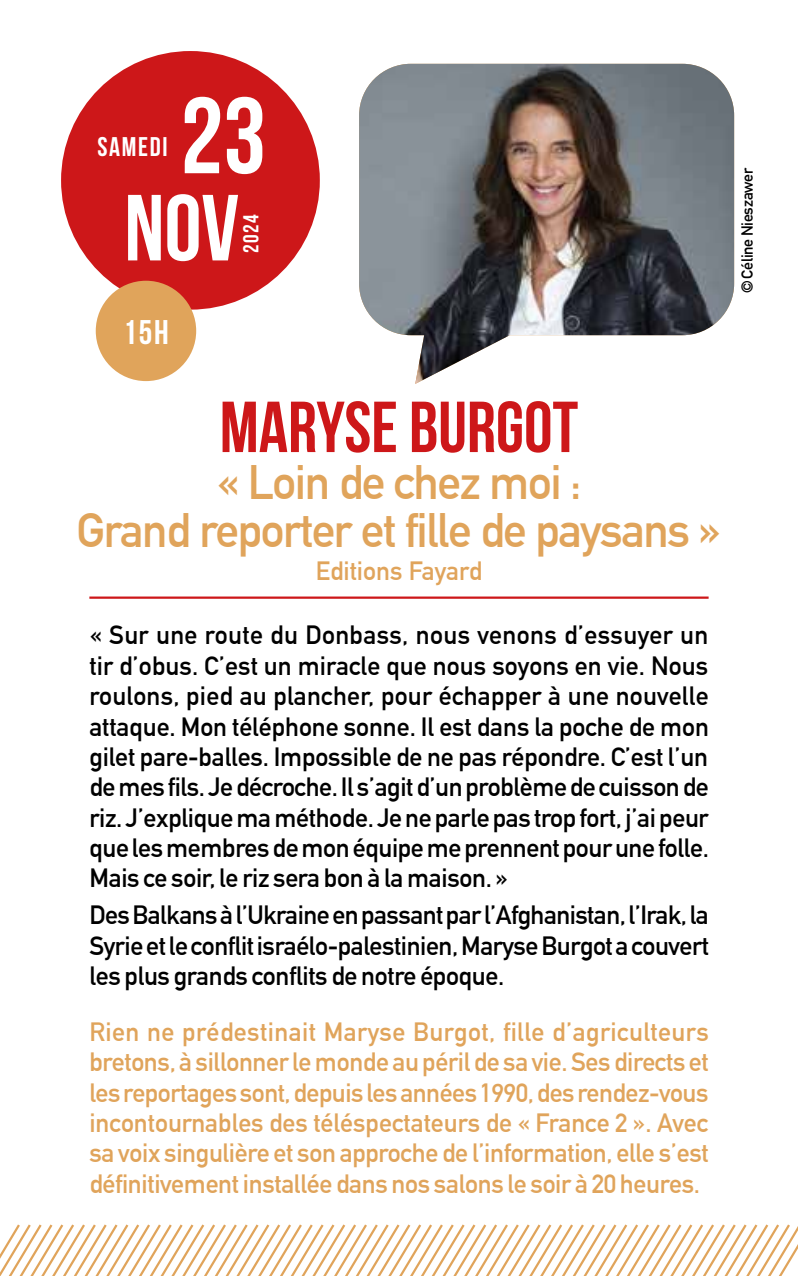
<style>
.page{position:relative;width:798px;height:1276px;background:#fff}
.page>*{position:absolute;margin:0;border:0;box-sizing:border-box;transform-origin:0 0}
.t1{font:108px "Bebas Neue";color:#fff}
.t2{font:93.6px "Bebas Neue";color:#fff}
.t3{font:700 72px "Bebas Neue";color:#cd1719}
.t4{font:700 47.25px/47.2px "DIN Alternate";letter-spacing:-.03em;color:#e0a45b;text-align:center}
.t5{font:34.2px "Bebas Neue";color:#fff}
.t6{font:27px "Bebas Neue";letter-spacing:.06em;color:#fff}
.t7{font:700 25.88px/30.4px "DIN Alternate";letter-spacing:-.01em;color:#000;text-align:justify}
.t8{font:700 25.88px/30.4px "DIN Alternate";letter-spacing:-.01em;color:#e0a45b;text-align:justify}
.t9{font:21.6px "Bebas Neue";color:#fff}
.t10{font:700 15.75px "DIN Alternate";letter-spacing:-.01em;color:#000}
</style>
<div class="page">
<svg style="left:0;top:1224px;width:797px;height:52px"></svg>
<img style="left:359px;top:64px;width:374px;height:320px">
<hr style="left:89px;top:596px;width:619px;height:3px;background:#cd1719">
<div style="left:61px;top:51px;width:259px;height:259px;background:#cd1719;border-radius:50%"></div>
<div style="left:96px;top:281px;width:100px;height:100px;background:#e0a45b;border-radius:50%"></div>
<h1 class="t1" style="left:180px;top:77px;width:87px">23</h1>
<h2 class="t2" style="left:124px;top:177px;width:116px">NOV</h2>
<p class="t6" style="left:98px;top:132px;width:71px">SAMEDI</p>
<p class="t9" style="left:239px;top:253px;width:40px;rotate:-90deg">2024</p>
<p class="t9" style="left:239px;top:223px;width:10px;rotate:-90deg">3</p>
<h3 class="t5" style="left:123px;top:313px;width:47px">15H</h3>
<p class="t10" style="left:735px;top:293px;width:128px;rotate:-90deg">© Céline Nieszawer</p>
<h3 class="t3" style="left:220px;top:388px;width:360px">MARYSE BURGOT</h3>
<h3 class="t4" style="left:76px;top:456px;width:646px">« Loin de chez moi :<br>Grand reporter et fille de paysans »</h3>
<p class="t8" style="left:315px;top:554px;width:168px">Editions Fayard</p>
<p class="t7" style="left:89px;top:618px;width:620px">« Sur une route du Donbass, nous venons d’essuyer un tir d’obus. C’est un miracle que nous soyons en vie. Nous roulons, pied au plancher, pour échapper à une nouvelle attaque. Mon téléphone sonne. Il est dans la poche de mon gilet pare-balles. Impossible de ne pas répondre. C’est l’un de mes fils. Je décroche. Il s’agit d’un problème de cuisson de riz. J’explique ma méthode. Je ne parle pas trop fort, j’ai peur que les membres de mon équipe me prennent pour une folle.<br>Mais ce soir, le riz sera bon à la maison. »</p>
<p class="t7" style="left:89px;top:898px;width:620px">Des Balkans à l’Ukraine en passant par l’Afghanistan, l’Irak, la Syrie et le conflit israélo-palestinien, Maryse Burgot a couvert les plus grands conflits de notre époque.</p>
<p class="t8" style="left:89px;top:1015px;width:620px">Rien ne prédestinait Maryse Burgot, fille d’agriculteurs bretons, à sillonner le monde au péril de sa vie. Ses directs et les reportages sont, depuis les années 1990, des rendez-vous incontournables des téléspectateurs de « France 2 ». Avec sa voix singulière et son approche de l’information, elle s’est définitivement installée dans nos salons le soir à 20 heures.</p>
</div>
